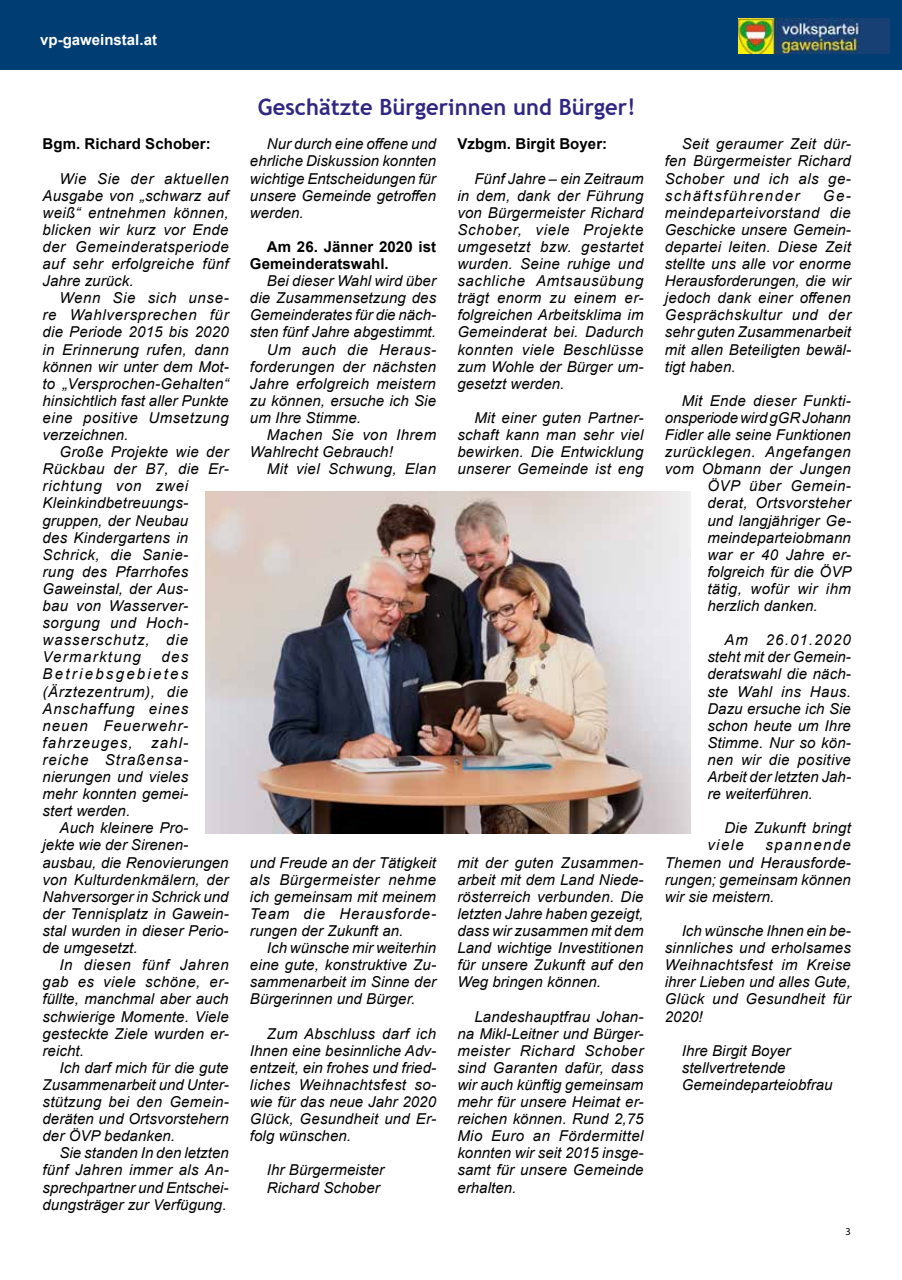
<style>
.page{position:relative;width:902px;height:1280px;background:#fff}
.page>*{position:absolute;margin:0;border:0;box-sizing:border-box;transform-origin:0 0}
.t1{font:700 22.5px "Trebuchet MS";letter-spacing:.005em;color:#312783}
.t2{font:italic 15px/17.1px "Arial";letter-spacing:.01em;color:#000;text-align:justify}
.t3{font:700 15px/17.1px "Arial";letter-spacing:.005em;color:#000}
.t4{font:italic 15px "Arial";letter-spacing:.035em;color:#000}
.t5{font:italic 15px "Arial";letter-spacing:.03em;color:#000}
.t6{font:700 15px "Arial";color:#fff}
.t7{font:italic 15px "Arial";letter-spacing:.04em;color:#000}
.t8{font:10.5px "Myriad Pro";color:#000}
</style>
<div class="page">
<div style="left:0;top:0;width:901px;height:70px;background:#003d72"></div>
<img style="left:738px;top:18px;width:151px;height:36px">
<img style="left:205px;top:491px;width:485px;height:342px">
<p class="t6" style="left:40px;top:30px;width:118px">vp-gaweinstal.at</p>
<p class="t3" style="left:43px;top:136px;width:170px">Bgm. Richard Schober:</p>
<p class="t2" style="left:43px;top:170px;width:188px;text-indent:17px">Wie Sie der aktuellen Ausgabe von „schwarz auf weiß“ entnehmen können, blicken wir kurz vor Ende der Gemeinderatsperiode auf sehr erfolgreiche fünf Jahre zurück.</p>
<p class="t2" style="left:43px;top:290px;width:188px;text-indent:17px">Wenn Sie sich unse&shy;re Wahlversprechen für die Periode 2015 bis 2020 in Erinnerung rufen, dann können wir unter dem Mot&shy;to „Versprochen-Gehalten“ hinsichtlich fast aller Punkte eine positive Umsetzung verzeichnen.</p>
<p class="t2" style="left:43px;top:443px;width:188px;text-align:left;text-indent:17px">Große Projekte wie der<br>Rückbau der B7, die Er&shy;richtung von zwei<br>Kleinkindbetreuungs&shy;gruppen, der Neubau<br>des Kindergartens in<br>Schrick, die Sanie-<br>rung des Pfarrhofes<br>Gaweinstal, der Aus-<br>bau von Wasserver&shy;sorgung und Hoch&shy;wasserschutz, die<br>Vermarktung</p>
<p class="t2" style="left:43px;top:649px;width:147px;text-indent:119px">des Betriebsgebietes (Ärztezentrum), die Anschaffung eines neuen Feuerwehr&shy;fahrzeuges, zahl&shy;reiche Straßensa&shy;nierungen und vieles mehr konnten gemei&shy;stert werden.</p>
<p class="t2" style="left:43px;top:820px;width:188px;text-align:left;text-indent:17px">Auch kleinere Pro-<br>jekte wie der Sirenen&shy;ausbau, die Renovierungen von Kulturdenkmälern, der<br>Nahversorger in Schrick und der Tennisplatz in Gawein&shy;stal wurden in dieser Perio&shy;de umgesetzt.</p>
<p class="t2" style="left:43px;top:956px;width:188px;text-indent:17px">In diesen fünf Jahren gab es viele schöne, er&shy;füllte, manchmal aber auch schwierige Momente. Viele gesteckte Ziele wurden er&shy;reicht.</p>
<p class="t2" style="left:43px;top:1059px;width:188px;text-indent:17px">Ich darf mich für die gute Zusammenarbeit und Unter&shy;stützung bei den Gemein&shy;deräten und Ortsvorstehern der ÖVP bedanken.</p>
<p class="t2" style="left:43px;top:1145px;width:188px;text-indent:17px">Sie standen In den letzten fünf Jahren immer als An&shy;sprechpartner und Entschei&shy;dungsträger zur Verfügung.</p>
<h1 class="t1" style="left:258px;top:93px;width:379px">Geschätzte Bürgerinnen und Bürger!</h1>
<p class="t2" style="left:250px;top:136px;width:188px;text-indent:17px">Nur durch eine offene und ehrliche Diskussion konnten wichtige Entscheidungen für unsere Gemeinde getroffen werden.</p>
<p class="t3" style="left:250px;top:238px;width:188px;text-indent:17px">Am 26. Jänner 2020 ist<br>Gemeinderatswahl.</p>
<p class="t2" style="left:267px;top:272px;width:170px">Bei dieser Wahl wird über</p>
<p class="t2" style="left:250px;top:290px;width:188px">die Zusammensetzung des</p>
<p class="t2" style="left:250px;top:307px;width:187px">Gemeinderates für die näch-</p>
<p class="t2" style="left:250px;top:324px;width:188px">sten fünf Jahre abgestimmt.</p>
<p class="t7" style="left:267px;top:340px;width:171px">Um auch die Heraus-</p>
<p class="t2" style="left:250px;top:358px;width:188px">forderungen der nächsten</p>
<p class="t2" style="left:250px;top:375px;width:187px">Jahre erfolgreich meistern</p>
<p class="t2" style="left:250px;top:392px;width:187px">zu können, ersuche ich Sie</p>
<p class="t2" style="left:250px;top:409px;width:113px">um Ihre Stimme.</p>
<p class="t5" style="left:267px;top:425px;width:171px">Machen Sie von Ihrem</p>
<p class="t2" style="left:250px;top:443px;width:144px">Wahlrecht Gebrauch!</p>
<p class="t2" style="left:267px;top:461px;width:170px">Mit viel Schwung, Elan</p>
<p class="t3" style="left:457px;top:136px;width:151px">Vzbgm. Birgit Boyer:</p>
<p class="t2" style="left:457px;top:170px;width:188px;text-indent:17px">Fünf Jahre – ein Zeitraum in dem, dank der Führung von Bürgermeister Richard Schober, viele Projekte umgesetzt bzw. gestartet wurden. Seine ruhige und sachliche Amtsausübung trägt enorm zu einem er&shy;folgreichen Arbeitsklima im Gemeinderat bei. Dadurch konnten viele Beschlüsse zum Wohle der Bürger um&shy;gesetzt werden.</p>
<p class="t2" style="left:457px;top:409px;width:188px;text-indent:17px">Mit einer guten Partner&shy;schaft kann man sehr viel bewirken. Die Entwicklung unserer Gemeinde ist eng</p>
<p class="t2" style="left:250px;top:854px;width:188px">und Freude an der Tätigkeit als Bürgermeister nehme ich gemeinsam mit meinem Team die Herausforde&shy;rungen der Zukunft an.</p>
<p class="t2" style="left:250px;top:939px;width:188px;text-indent:17px">Ich wünsche mir weiterhin eine gute, konstruktive Zu&shy;sammenarbeit im Sinne der Bürgerinnen und Bürger.</p>
<p class="t2" style="left:250px;top:1025px;width:188px;text-indent:17px">Zum Abschluss darf ich Ihnen eine besinnliche Adv&shy;entzeit, ein frohes und fried&shy;liches Weihnachtsfest so&shy;wie für das neue Jahr 2020<br>Glück, Gesundheit und Er&shy;folg wünschen.</p>
<p class="t2" style="left:267px;top:1162px;width:119px">Ihr Bürgermeister<br>Richard Schober</p>
<p class="t2" style="left:457px;top:854px;width:188px">mit der guten Zusammen&shy;arbeit mit dem Land Niede&shy;rösterreich verbunden. Die letzten Jahre haben gezeigt, dass wir zusammen mit dem Land wichtige Investitionen für unsere Zukunft auf den Weg bringen können.</p>
<p class="t2" style="left:457px;top:1008px;width:188px;text-indent:17px">Landeshauptfrau Johan&shy;na Mikl-Leitner und Bürger&shy;meister Richard Schober sind Garanten dafür, dass wir auch künftig gemeinsam mehr für unsere Heimat er&shy;reichen können. Rund 2,75<br>Mio Euro an Fördermittel konnten wir seit 2015 insge&shy;samt für unsere Gemeinde erhalten.</p>
<p class="t2" style="left:664px;top:136px;width:188px;text-indent:17px">Seit geraumer Zeit dür&shy;fen Bürgermeister Richard Schober und ich als ge&shy;schäftsführender</p>
<p class="t2" style="left:664px;top:187px;width:188px;text-indent:158px">Ge&shy;meindeparteivorstand die Geschicke unsere Gemein&shy;departei leiten. Diese Zeit stellte uns alle vor enorme Herausforderungen, die wir jedoch dank einer offenen Gesprächskultur und der sehr guten Zusammenarbeit mit allen Beteiligten bewäl&shy;tigt haben.</p>
<p class="t2" style="left:681px;top:392px;width:171px">Mit Ende dieser Funkti-</p>
<p class="t2" style="left:664px;top:409px;width:188px">onsperiode wird gGR Johann</p>
<p class="t2" style="left:664px;top:426px;width:187px">Fidler alle seine Funktionen</p>
<p class="t4" style="left:664px;top:442px;width:188px">zurücklegen. Angefangen</p>
<p class="t2" style="left:664px;top:461px;width:187px">vom Obmann der Jungen</p>
<p class="t4" style="left:707px;top:476px;width:145px">ÖVP über Gemein-</p>
<p class="t2" style="left:707px;top:495px;width:145px">derat, Ortsvorsteher</p>
<p class="t2" style="left:707px;top:512px;width:145px">und langjähriger Ge-</p>
<p class="t2" style="left:707px;top:529px;width:145px">meindeparteiobmann</p>
<p class="t2" style="left:707px;top:546px;width:145px">war er 40 Jahre er-</p>
<p class="t2" style="left:707px;top:563px;width:146px">folgreich für die ÖVP</p>
<p class="t2" style="left:707px;top:580px;width:145px">tätig, wofür wir ihm</p>
<p class="t2" style="left:707px;top:597px;width:112px">herzlich danken.</p>
<p class="t2" style="left:707px;top:632px;width:145px;text-indent:17px">Am 26.01.2020 steht mit der Gemein&shy;deratswahl die näch&shy;ste Wahl ins Haus.<br>Dazu ersuche ich Sie schon heute um Ihre Stimme. Nur so kön&shy;nen wir die positive Arbeit der letzten Jah&shy;re weiterführen.</p>
<p class="t2" style="left:707px;top:820px;width:145px;text-indent:17px">Die Zukunft bringt viele</p>
<p class="t2" style="left:664px;top:837px;width:188px;text-indent:101px">spannende Themen und Herausforde&shy;rungen; gemeinsam können wir sie meistern.</p>
<p class="t2" style="left:664px;top:922px;width:188px;text-indent:17px">Ich wünsche Ihnen ein be&shy;sinnliches und erholsames Weihnachtsfest im Kreise ihrer Lieben und alles Gute, Glück und Gesundheit für 2020!</p>
<p class="t2" style="left:681px;top:1042px;width:152px;text-align:left">Ihre Birgit Boyer stellvertretende<br>Gemeindeparteiobfrau</p>
<p class="t8" style="left:845px;top:1224px;width:7px">3</p>
</div>
